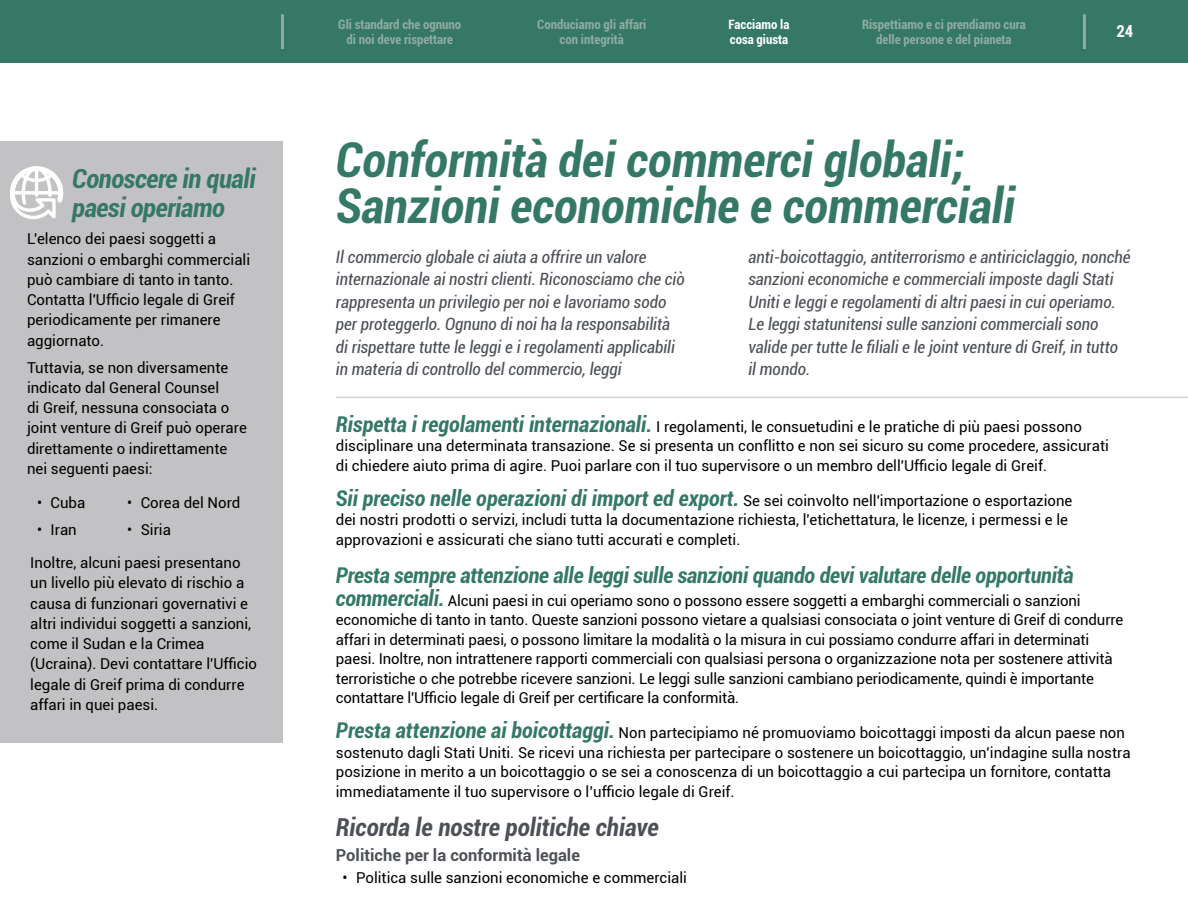
<style>
.page{position:relative;width:1188px;height:918px;background:#fff}
.page>*{position:absolute;margin:0;border:0;box-sizing:border-box;transform-origin:0 0}
.t1{font:italic 700 condensed 48px/45.8px "Roboto";color:#347865}
.t2{font:italic 700 condensed 26.25px/29.2px "Roboto";letter-spacing:-.015em;color:#347865}
.t3{font:italic 700 condensed 24.75px "Roboto";color:#4d5156}
.t4{font:italic 700 condensed 21.75px "Roboto";letter-spacing:-.01em;color:#347865}
.t5{font:italic condensed 16.95px/22.5px "Roboto";color:#4d5156}
.t6{font:700 16.65px "Roboto Condensed";color:#fff}
.t7{font:700 16.5px "Roboto";color:#4d5156}
.t8{font:15px/20.2px "Roboto";color:#000}
.t9{font:700 condensed 12.9px/14.2px "Roboto";color:#92aca1;text-align:center}
.t10{font:700 condensed 12.9px/14.2px "Roboto";color:#fff}
.s1{font-weight:700;font-style:italic;font-stretch:condensed;font-size:21.75px;color:#347865}
</style>
<div class="page">
<div style="left:0;top:0;width:1188px;height:63px;background:#347865"></div>
<hr style="left:1083px;top:14px;width:3px;height:35px;background:#92aca1">
<hr style="left:281px;top:14px;width:3px;height:35px;background:#92aca1">
<div style="left:0;top:141px;width:282px;height:602px;background:#c2c1c3"></div>
<hr style="left:336px;top:397px;width:852px;height:1px;background:#d6d5d6">
<svg style="left:10px;top:166px;width:53px;height:53px"></svg>
<h2 class="t2" style="left:72px;top:163px;width:185px">Conoscere in quali paesi operiamo</h2>
<p class="t8" style="left:27px;top:228px;width:225px">L'elenco dei paesi soggetti a sanzioni o embarghi commerciali può cambiare di tanto in tanto.<br>Contatta l'Ufficio legale di Greif periodicamente per rimanere aggiornato.</p>
<p class="t8" style="left:27px;top:356px;width:221px">Tuttavia, se non diversamente indicato dal General Counsel<br>di Greif, nessuna consociata o joint venture di Greif può operare direttamente o indirettamente nei seguenti paesi:</p>
<p class="t8" style="left:37px;top:492px;width:50px">• Cuba</p>
<p class="t8" style="left:37px;top:519px;width:41px">• Iran</p>
<p class="t8" style="left:127px;top:492px;width:115px">• Corea del Nord</p>
<p class="t8" style="left:127px;top:519px;width:45px">• Siria</p>
<p class="t8" style="left:30px;top:552px;width:228px">Inoltre, alcuni paesi presentano un livello più elevato di rischio a causa di funzionari governativi e altri individui soggetti a sanzioni, come il Sudan e la Crimea (Ucraina). Devi contattare l'Ufficio legale di Greif prima di condurre affari in quei paesi.</p>
<p class="t9" style="left:338px;top:17px;width:125px">Gli standard che ognuno di noi deve rispettare</p>
<p class="t9" style="left:537px;top:17px;width:111px">Conduciamo gli affari con integrità</p>
<p class="t10" style="left:729px;top:17px;width:62px">Facciamo la cosa giusta</p>
<p class="t9" style="left:862px;top:17px;width:165px">Rispettiamo e ci prendiamo cura delle persone e del pianeta</p>
<p class="t6" style="left:1116px;top:19px;width:18px">24</p>
<h1 class="t1" style="left:336px;top:136px;width:681px">Conformità dei commerci globali;<br>Sanzioni economiche e commerciali</h1>
<p class="t5" style="left:336px;top:245px;width:350px">Il commercio globale ci aiuta a offrire un valore internazionale ai nostri clienti. Riconosciamo che ciò rappresenta un privilegio per noi e lavoriamo sodo per proteggerlo. Ognuno di noi ha la responsabilità di rispettare tutte le leggi e i regolamenti applicabili in materia di controllo del commercio, leggi</p>
<p class="t5" style="left:748px;top:245px;width:384px">anti-boicottaggio, antiterrorismo e antiriciclaggio, nonché sanzioni economiche e commerciali imposte dagli Stati Uniti e leggi e regolamenti di altri paesi in cui operiamo.<br>Le leggi statunitensi sulle sanzioni commerciali sono valide per tutte le filiali e le joint venture di Greif, in tutto<br>il mondo.</p>
<p class="t8" style="left:336px;top:416px;width:775px;line-height:19.5px"><span class="s1">Rispetta i regolamenti internazionali.</span> I regolamenti, le consuetudini e le pratiche di più paesi possono disciplinare una determinata transazione. Se si presenta un conflitto e non sei sicuro su come procedere, assicurati di chiedere aiuto prima di agire. Puoi parlare con il tuo supervisore o un membro dell'Ufficio legale di Greif.</p>
<p class="t8" style="left:336px;top:490px;width:738px;line-height:19.5px"><span class="s1">Sii preciso nelle operazioni di import ed export.</span> Se sei coinvolto nell'importazione o esportazione dei nostri prodotti o servizi, includi tutta la documentazione richiesta, l'etichettatura, le licenze, i permessi e le approvazioni e assicurati che siano tutti accurati e completi.</p>
<h3 class="t4" style="left:336px;top:560px;width:739px">Presta sempre attenzione alle leggi sulle sanzioni quando devi valutare delle opportunità</h3>
<p class="t8" style="left:336px;top:590px;width:789px;line-height:19.5px"><span class="s1">commerciali.</span> Alcuni paesi in cui operiamo sono o possono essere soggetti a embarghi commerciali o sanzioni economiche di tanto in tanto. Queste sanzioni possono vietare a qualsiasi consociata o joint venture di Greif di condurre affari in determinati paesi, o possono limitare la modalità o la misura in cui possiamo condurre affari in determinati paesi. Inoltre, non intrattenere rapporti commerciali con qualsiasi persona o organizzazione nota per sostenere attività terroristiche o che potrebbe ricevere sanzioni. Le leggi sulle sanzioni cambiano periodicamente, quindi è importante contattare l'Ufficio legale di Greif per certificare la conformità.</p>
<p class="t8" style="left:336px;top:723px;width:796px;line-height:19.5px"><span class="s1">Presta attenzione ai boicottaggi.</span> Non partecipiamo né promuoviamo boicottaggi imposti da alcun paese non sostenuto dagli Stati Uniti. Se ricevi una richiesta per partecipare o sostenere un boicottaggio, un'indagine sulla nostra posizione in merito a un boicottaggio o se sei a conoscenza di un boicottaggio a cui partecipa un fornitore, contatta immediatamente il tuo supervisore o l’ufficio legale di Greif.</p>
<h3 class="t3" style="left:336px;top:810px;width:324px">Ricorda le nostre politiche chiave</h3>
<p class="t7" style="left:336px;top:843px;width:246px">Politiche per la conformità legale</p>
<p class="t8" style="left:343px;top:867px;width:346px">• Politica sulle sanzioni economiche e commerciali</p>
</div>
